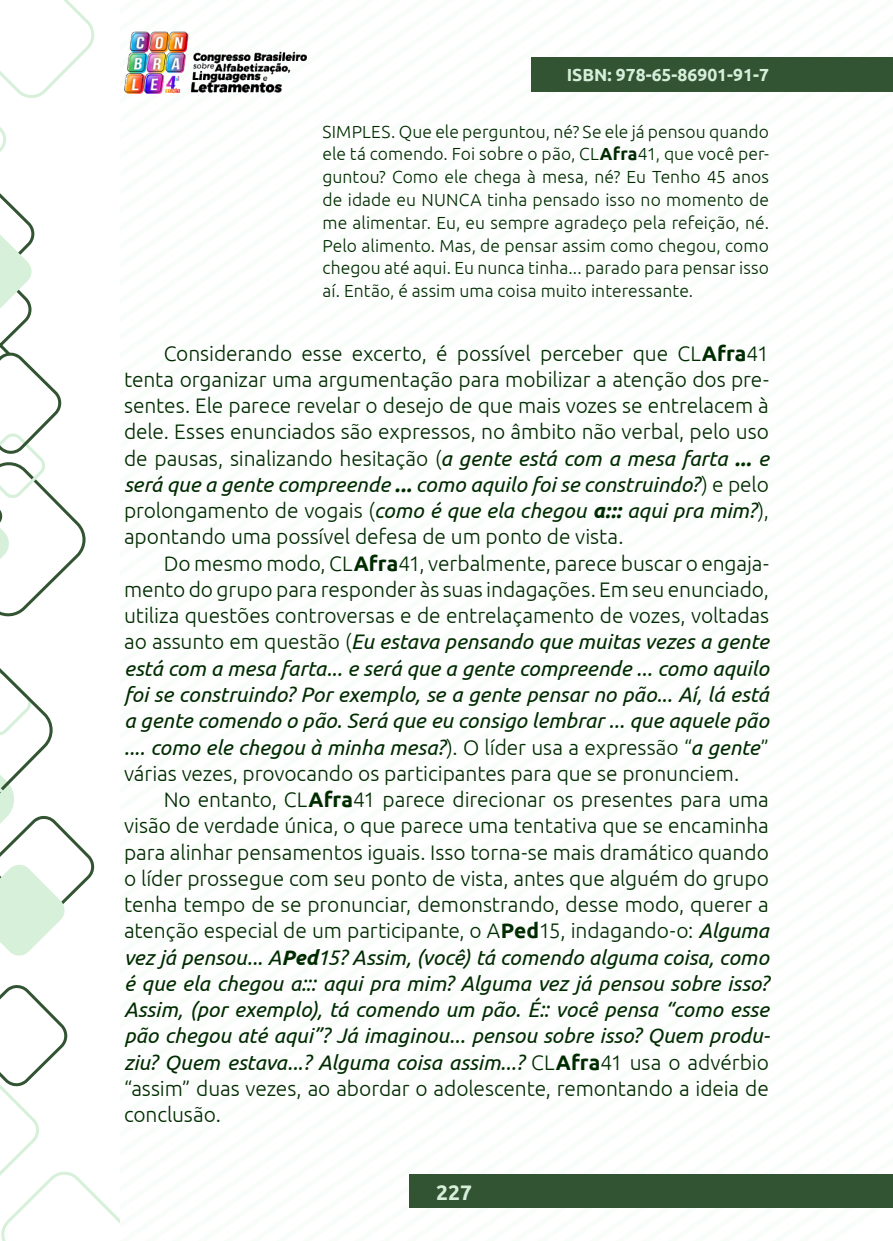
<style>
.page{position:relative;width:893px;height:1241px;background:#fff}
.page>*{position:absolute;margin:0;border:0;box-sizing:border-box;transform-origin:0 0}
._8_CORPO{font:300 21px/26.2px "Ubuntu";letter-spacing:-.005em;color:#002b00;text-align:justify}
.t1{font:700 21px "Ubuntu";color:#d6efda}
._12_CITACAO{font:300 17.5px/22.8px "Ubuntu";letter-spacing:.005em;color:#002b00;text-align:justify}
.t2{font:700 17.5px "Ubuntu";color:#d6efda}
.s1{font-weight:700}
.s2{font-weight:400;font-style:italic}
.s3{font-weight:700;font-style:italic}
</style>
<div class="page">
<div style="left:410px;top:1174px;width:483px;height:33px;background:#335433"></div>
<img style="left:124px;top:31px;width:182px;height:62px">
<div style="left:532px;top:57px;width:361px;height:35px;background:#335433"></div>
<svg style="left:0;top:985px;width:119px;height:255px"></svg>
<svg style="left:0;top:0;width:94px;height:616px"></svg>
<svg style="left:0;top:668px;width:94px;height:288px"></svg>
<p class="t2" style="left:567px;top:64px;width:204px">ISBN: 978-65-86901-91-7</p>
<p class="_12_CITACAO" style="left:322px;top:120px;width:448px">SIMPLES. Que ele perguntou, né? Se ele já pensou quando ele tá comendo. Foi sobre o pão, CL<span class="s1">Afra</span>41, que você per&shy;guntou? Como ele chega à mesa, né? Eu Tenho 45 anos de idade eu NUNCA tinha pensado isso no momento de me alimentar. Eu, eu sempre agradeço pela refeição, né.<br>Pelo alimento. Mas, de pensar assim como chegou, como chegou até aqui. Eu nunca tinha... parado para pensar isso aí. Então, é assim uma coisa muito interessante.</p>
<p class="_8_CORPO" style="left:124px;top:339px;width:646px;text-indent:40px">Considerando esse excerto, é possível perceber que CL<span class="s1">Afra</span>41 tenta organizar uma argumentação para mobilizar a atenção dos pre&shy;sentes. Ele parece revelar o desejo de que mais vozes se entrelacem à dele. Esses enunciados são expressos, no âmbito não verbal, pelo uso de pausas, sinalizando hesitação (<span class="s2">a gente está com a mesa farta</span> <span class="s3">...</span> <span class="s2">e será que a gente compreende</span> <span class="s3">...</span> <span class="s2">como aquilo foi se construindo?</span>) e pelo prolongamento de vogais (<span class="s2">como é que ela chegou</span> <span class="s3">a:::</span> <span class="s2">aqui pra mim?</span>), apontando uma possível defesa de um ponto de vista.</p>
<p class="_8_CORPO" style="left:124px;top:549px;width:646px;text-indent:40px">Do mesmo modo, CL<span class="s1">Afra</span>41, verbalmente, parece buscar o engaja&shy;mento do grupo para responder às suas indagações. Em seu enunciado, utiliza questões controversas e de entrelaçamento de vozes, voltadas ao assunto em questão (<span class="s2">Eu estava pensando que muitas vezes a gente está com a mesa farta... e será que a gente compreende ... como aquilo foi se construindo? Por exemplo, se a gente pensar no pão... Aí, lá está a gente comendo o pão. Será que eu consigo lembrar ... que aquele pão .... como ele chegou à minha mesa?</span>). O líder usa a expressão “<span class="s2">a gente</span>” várias vezes, provocando os participantes para que se pronunciem.</p>
<p class="_8_CORPO" style="left:124px;top:785px;width:648px;text-indent:40px">No entanto, CL<span class="s1">Afra</span>41 parece direcionar os presentes para uma visão de verdade única, o que parece uma tentativa que se encaminha para alinhar pensamentos iguais. Isso torna-se mais dramático quando o líder prossegue com seu ponto de vista, antes que alguém do grupo tenha tempo de se pronunciar, demonstrando, desse modo, querer a atenção especial de um participante, o A<span class="s1">Ped</span>15, indagando-o: <span class="s2">Alguma vez já pensou... A</span><span class="s3">Ped</span><span class="s2">15? Assim, (você) tá comendo alguma coisa, como é que ela chegou a::: aqui pra mim? Alguma vez já pensou sobre isso?<br>Assim, (por exemplo), tá comendo um pão. É:: você pensa “como esse pão chegou até aqui”? Já imaginou... pensou sobre isso? Quem produ&shy;ziu? Quem estava...? Alguma coisa assim...?</span> CL<span class="s1">Afra</span>41 usa o advérbio “assim” duas vezes, ao abordar o adolescente, remontando a ideia de conclusão.</p>
<p class="t1" style="left:436px;top:1178px;width:37px">227</p>
</div>
